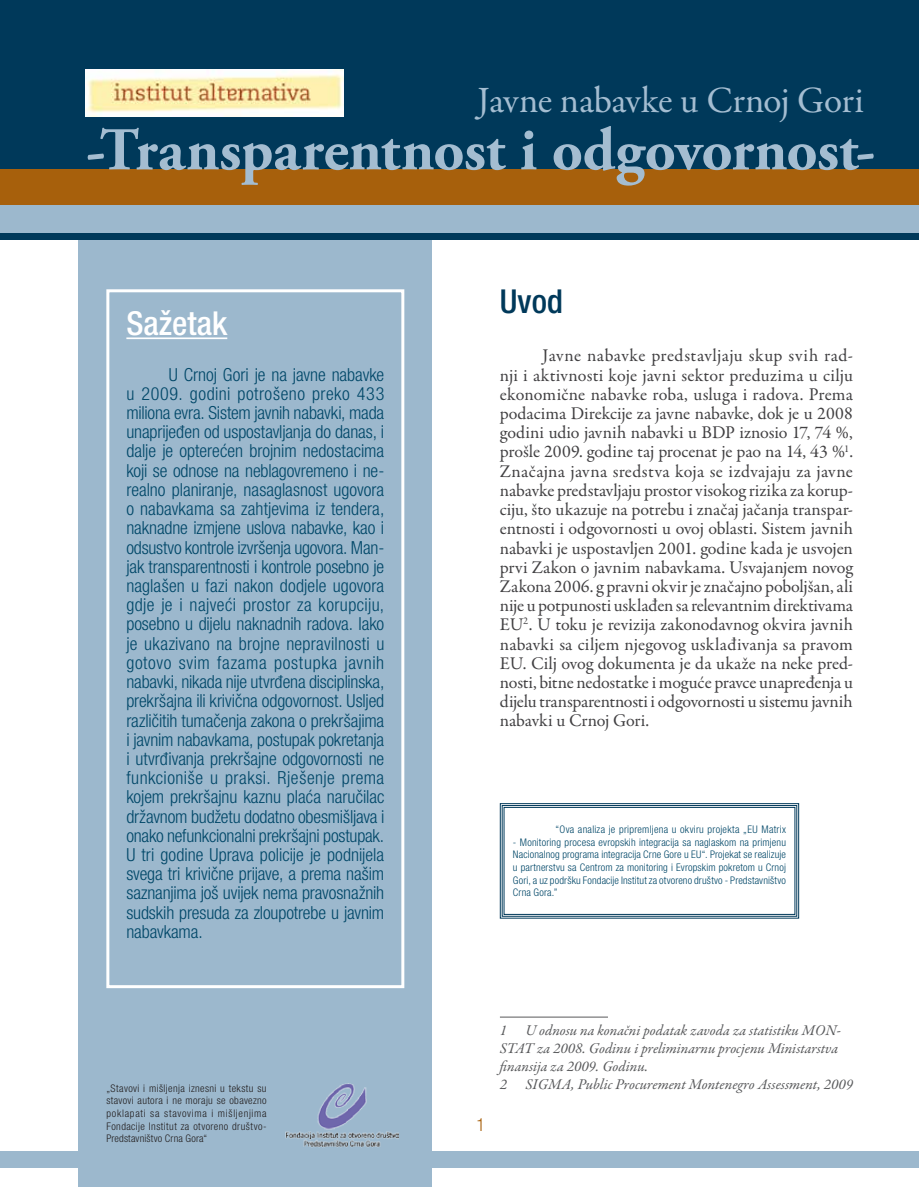
<style>
.page{position:relative;width:919px;height:1187px;background:#fff}
.page>*{position:absolute;margin:0;border:0;box-sizing:border-box;transform-origin:0 0}
.t1{font:700 60.6px "Adobe Garamond Pro";letter-spacing:-.005em;color:#a4bdd1}
.t2{font:37.35px "Garamond Premr Pro";letter-spacing:-.02em;color:#a4bdd1}
.t3{font:500 condensed 33px "Helvetica Neue LT Pro";color:#fff}
.t4{font:500 condensed 33px "Helvetica Neue LT Pro";color:#00395a}
.t5{font:300 condensed 18px/19.2px "Helvetica Neue LT Pro";letter-spacing:-.01em;color:#004768;text-align:justify}
.t6{font:18px/19.2px "Garamond Premr Pro";letter-spacing:-.015em;color:#414042;text-align:justify}
.t7{font:300 condensed 18px "Helvetica Neue LT Pro";color:#a7600c}
.t8{font:italic 15px/18px "Garamond Premr Pro";color:#58595b}
.t9{font:300 condensed 10.5px/12.6px "Helvetica Neue LT Pro";letter-spacing:.025em;color:#004768;text-align:justify}
.t10{font:300 condensed 10.5px/12.6px "Helvetica Neue LT Pro";letter-spacing:.035em;color:#231f20;text-align:justify}
</style>
<div class="page">
<div style="left:0;top:1151px;width:918px;height:17px;background:#9cb8cd"></div>
<div style="left:78px;top:192px;width:353px;height:994px;background:#9cb8cd"></div>
<hr style="left:126px;top:337px;width:101px;height:2px;background:#fff">
<div style="left:106px;top:289px;width:298px;height:699px;border:3px solid #fff"></div>
<svg style="left:499px;top:803px;width:300px;height:115px"></svg>
<div style="left:501px;top:805px;width:296px;height:111px;border:1px solid #00395a"></div>
<div style="left:503px;top:807px;width:292px;height:107px;border:1px solid #00395a"></div>
<hr style="left:500px;top:1016px;width:108px;height:1px;background:#58595b">
<div style="left:0;top:0;width:918px;height:239px;background:#00395a"></div>
<div style="left:0;top:169px;width:918px;height:36px;background:#a7600c"></div>
<div style="left:0;top:205px;width:918px;height:27px;background:#9cb8cd"></div>
<img style="left:86px;top:69px;width:257px;height:47px">
<img style="left:285px;top:1083px;width:113px;height:65px">
<h2 class="t2" style="left:477px;top:77px;width:388px">Javne nabavke u Crnoj Gori</h2>
<h1 class="t1" style="left:86px;top:115px;width:791px">-Transparentnost i odgovornost-</h1>
<h3 class="t3" style="left:126px;top:303px;width:102px">Sažetak</h3>
<p class="t5" style="left:126px;top:364px;width:259px;text-indent:43px">U Crnoj Gori je na javne nabavke u 2009. godini potrošeno preko 433 miliona evra. Sistem javnih nabavki, mada unaprijeđen od uspostavljanja do danas, i dalje je opterećen brojnim nedostacima koji se odnose na neblagovremeno i ne&shy;realno planiranje, nasaglasnost ugovora o nabavkama sa zahtjevima iz tendera, naknadne izmjene uslova nabavke, kao i odsustvo kontrole izvršenja ugovora. Man&shy;jak transparentnosti i kontrole posebno je naglašen u fazi nakon dodjele ugovora gdje je i najveći prostor za korupciju, posebno u dijelu naknadnih radova. Iako je ukazivano na brojne nepravilnosti u gotovo svim fazama postupka javnih nabavki, nikada nije utvrđena disciplinska, prekršajna ili krivična odgovornost. Usljed različitih tumačenja zakona o prekršajima i javnim nabavkama, postupak pokretanja i utvrđivanja prekršajne odgovornosti ne funkcioniše u praksi. Rješenje prema kojem prekršajnu kaznu plaća naručilac državnom budžetu dodatno obesmišljava i onako nefunkcionalni prekršajni postupak.<br>U tri godine Uprava policije je podnijela svega tri krivične prijave, a prema našim saznanjima još uvijek nema pravosnažnih sudskih presuda za zloupotrebe u javnim nabavkama.</p>
<p class="t10" style="left:106px;top:1081px;width:162px">„Stavovi i mišljenja iznesni u tekstu su stavovi autora i ne moraju se obavezno poklapati sa stavovima i mišljenjima Fondacije Institut za otvoreno društvo-Predstavništvo Crna Gora“</p>
<h3 class="t4" style="left:500px;top:281px;width:64px">Uvod</h3>
<p class="t6" style="left:500px;top:346px;width:355px;text-indent:43px">Javne nabavke predstavljaju skup svih rad&shy;nji i aktivnosti koje javni sektor preduzima u cilju ekonomične nabavke roba, usluga i radova. Prema podacima Direkcije za javne nabavke, dok je u 2008 godini udio javnih nabavki u BDP iznosio 17, 74 %, prošle 2009. godine taj procenat je pao na 14, 43 %<sup>1</sup>.<br>Značajna javna sredstva koja se izdvajaju za javne nabavke predstavljaju prostor visokog rizika za korup&shy;ciju, što ukazuje na potrebu i značaj jačanja transpar&shy;entnosti i odgovornosti u ovoj oblasti. Sistem javnih nabavki je uspostavljen 2001. godine kada je usvojen prvi Zakon o javnim nabavkama. Usvajanjem novog Zakona 2006. g pravni okvir je značajno poboljšan, ali nije u potpunosti usklađen sa relevantnim direktivama EU<sup>2</sup>. U toku je revizija zakonodavnog okvira javnih nabavki sa ciljem njegovog usklađivanja sa pravom EU. Cilj ovog dokumenta je da ukaže na neke pred&shy;nosti, bitne nedostatke i moguće pravce unapređenja u dijelu transparentnosti i odgovornosti u sistemu javnih nabavki u Crnoj Gori.</p>
<p class="t9" style="left:555px;top:823px;width:232px">“Ova analiza je pripremljena u okviru projekta „EU Matrix</p>
<p class="t9" style="left:513px;top:835px;width:274px">- Monitoring procesa evropskih integracija sa naglaskom na primjenu Nacionalnog programa integracija Crne Gore u EU“. Projekat se realizuje u partnerstvu sa Centrom za monitoring i Evropskim pokretom u Crnoj Gori, a uz podršku Fondacije Institut za otvoreno društvo - Predstavništvo Crna Gora.”</p>
<p class="t7" style="left:476px;top:1114px;width:10px">1</p>
<p class="t8" style="left:500px;top:1022px;width:354px">1 U odnosu na konačni podatak zavoda za statistiku MON-STAT za 2008. Godinu i preliminarnu procjenu Ministarstva finansija za 2009. Godinu.<br>2 SIGMA, Public Procurement Montenegro Assessment, 2009</p>
</div>
